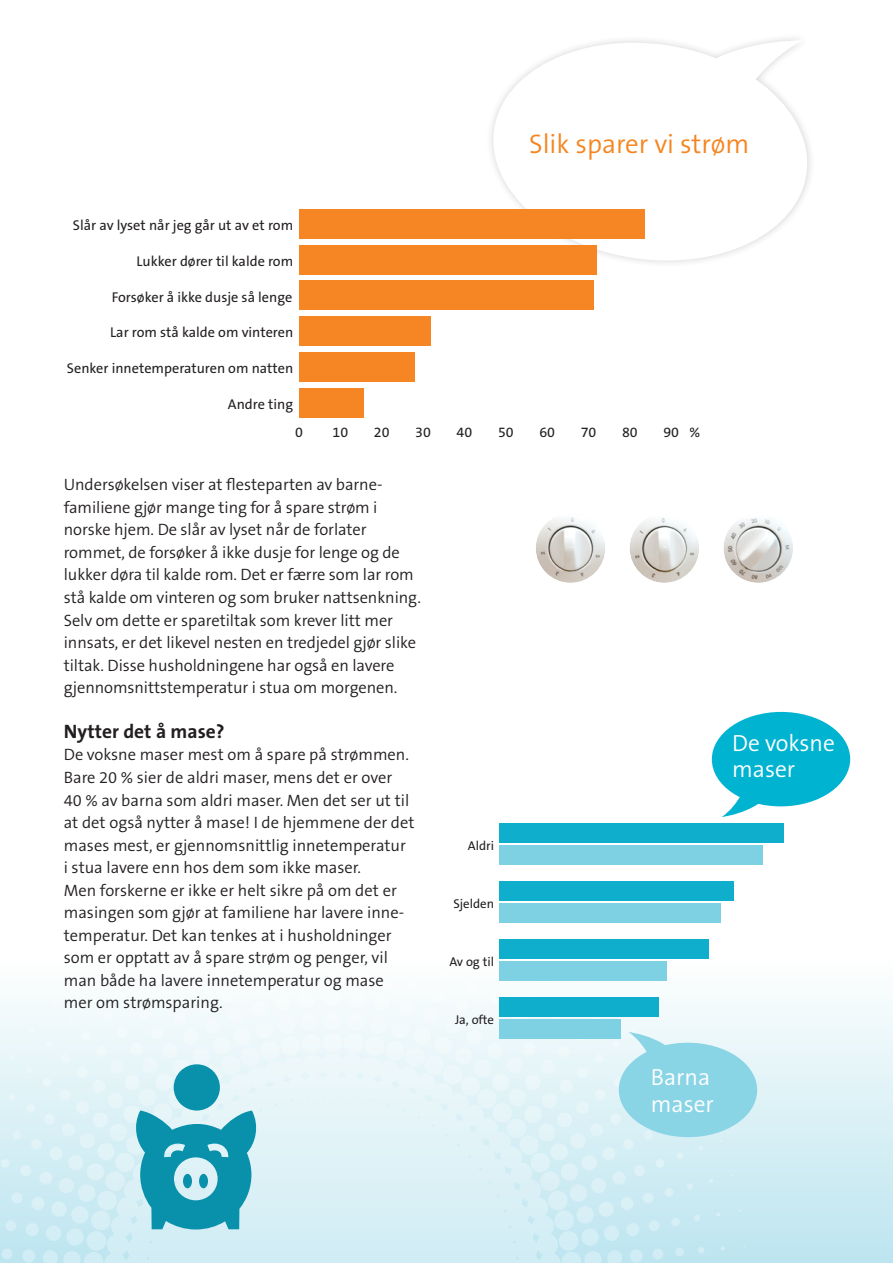
<style>
.page{position:relative;width:893px;height:1263px;background:#fff}
.page>*{position:absolute;margin:0;border:0;box-sizing:border-box;transform-origin:0 0}
.t1{font:300 27px "The Sans B4";color:#f58520}
.t2{font:300 23.4px/26.4px "The Sans B4";color:#fff}
.t3{font:700 19.5px "The Sans B7";color:#231f20}
.t4{font:300 16.5px/22.5px "The Sans B4";letter-spacing:-.005em;color:#231f20}
.t5{font:14.25px "The Sans B5 Plain";color:#231f20}
.t6{font:12.75px "The Sans B5 Plain";color:#231f20}
</style>
<div class="page">
<svg style="left:486px;top:88px;width:325px;height:182px"></svg>
<svg style="left:511px;top:38px;width:292px;height:133px"></svg>
<div style="left:0;top:934px;width:893px;height:329px;background:linear-gradient(to bottom,#fff,#bce4ef)"></div>
<svg style="left:0;top:881px;width:747px;height:382px"></svg>
<div style="left:299px;top:209px;width:345px;height:29px;background:#f58623"></div>
<div style="left:299px;top:316px;width:131px;height:29px;background:#f58623"></div>
<div style="left:299px;top:281px;width:295px;height:29px;background:#f58623"></div>
<div style="left:299px;top:352px;width:115px;height:29px;background:#f58623"></div>
<div style="left:299px;top:245px;width:297px;height:29px;background:#f58623"></div>
<div style="left:299px;top:388px;width:65px;height:29px;background:#f58623"></div>
<div style="left:499px;top:845px;width:264px;height:20px;background:#7dd1e2"></div>
<div style="left:499px;top:903px;width:222px;height:20px;background:#7dd1e2"></div>
<div style="left:499px;top:961px;width:168px;height:20px;background:#7dd1e2"></div>
<div style="left:499px;top:1019px;width:122px;height:20px;background:#7dd1e2"></div>
<div style="left:499px;top:824px;width:285px;height:19px;background:#0faecc"></div>
<div style="left:499px;top:882px;width:235px;height:19px;background:#0faecc"></div>
<div style="left:499px;top:939px;width:210px;height:20px;background:#0faecc"></div>
<div style="left:499px;top:997px;width:159px;height:20px;background:#0faecc"></div>
<div style="left:619px;top:1042px;width:138px;height:95px;background:#89d4e5;border-radius:50%"></div>
<svg style="left:629px;top:1032px;width:57px;height:33px"></svg>
<div style="left:712px;top:712px;width:138px;height:94px;background:#00b4d1;border-radius:50%"></div>
<svg style="left:722px;top:784px;width:57px;height:33px"></svg>
<img style="left:536px;top:513px;width:69px;height:70px;border-radius:35px">
<div style="left:529px;top:507px;width:83px;height:82px;border:6px solid #fff;border-radius:50%"></div>
<img style="left:630px;top:513px;width:69px;height:70px;border-radius:35px">
<div style="left:623px;top:507px;width:82px;height:82px;border:6px solid #fff;border-radius:50%"></div>
<img style="left:723px;top:513px;width:70px;height:70px;border-radius:35px">
<div style="left:717px;top:507px;width:82px;height:82px;border:6px solid #fff;border-radius:50%"></div>
<svg style="left:132px;top:1064px;width:128px;height:165px;background:#6ebecf"></svg>
<div style="left:183px;top:1174px;width:9px;height:14px;background:#0991ac;border-radius:50%"></div>
<div style="left:523px;top:123px;width:231px;height:44px;background:#fff"></div>
<p class="t5" style="left:73px;top:218px;width:222px">Slår av lyset når jeg går ut av et rom</p>
<p class="t5" style="left:137px;top:254px;width:158px">Lukker dører til kalde rom</p>
<p class="t5" style="left:112px;top:290px;width:182px">Forsøker å ikke dusje så lenge</p>
<p class="t5" style="left:110px;top:325px;width:185px">Lar rom stå kalde om vinteren</p>
<p class="t5" style="left:67px;top:361px;width:228px">Senker innetemperaturen om natten</p>
<p class="t5" style="left:228px;top:397px;width:67px">Andre ting</p>
<h1 class="t1" style="left:529px;top:130px;width:222px">Slik sparer vi strøm</h1>
<p class="t5" style="left:295px;top:425px;width:9px">0</p>
<p class="t5" style="left:333px;top:425px;width:17px">10</p>
<p class="t5" style="left:374px;top:425px;width:17px">20</p>
<p class="t5" style="left:415px;top:425px;width:17px">30</p>
<p class="t5" style="left:457px;top:425px;width:17px">40</p>
<p class="t5" style="left:498px;top:425px;width:17px">50</p>
<p class="t5" style="left:539px;top:425px;width:17px">60</p>
<p class="t5" style="left:581px;top:425px;width:17px">70</p>
<p class="t5" style="left:622px;top:425px;width:17px">80</p>
<p class="t5" style="left:663px;top:425px;width:17px">90</p>
<p class="t5" style="left:689px;top:425px;width:12px">%</p>
<p class="t4" style="left:64px;top:475px;width:359px">Undersøkelsen viser at flesteparten av barne&shy;familiene gjør mange ting for å spare strøm i norske hjem. De slår av lyset når de forlater rommet, de forsøker å ikke dusje for lenge og de lukker døra til kalde rom. Det er færre som lar rom stå kalde om vinteren og som bruker nattsenkning.<br>Selv om dette er sparetiltak som krever litt mer innsats, er det likevel nesten en tredjedel gjør slike tiltak. Disse husholdningene har også en lavere gjennomsnittstemperatur i stua om morgenen.</p>
<p class="t3" style="left:64px;top:721px;width:162px">Nytter det å mase?</p>
<p class="t4" style="left:64px;top:745px;width:352px">De voksne maser mest om å spare på strømmen.<br>Bare 20 % sier de aldri maser, mens det er over 40 % av barna som aldri maser. Men det ser ut til at det også nytter å mase! I de hjemmene der det mases mest, er gjennomsnittlig innetemperatur<br>i stua lavere enn hos dem som ikke maser.<br>Men forskerne er ikke er helt sikre på om det er masingen som gjør at familiene har lavere inne&shy;temperatur. Det kan tenkes at i husholdninger som er opptatt av å spare strøm og penger, vil man både ha lavere innetemperatur og mase mer om strømsparing.</p>
<p class="t6" style="left:468px;top:839px;width:28px">Aldri</p>
<p class="t6" style="left:453px;top:897px;width:42px">Sjelden</p>
<p class="t6" style="left:449px;top:955px;width:46px">Av og til</p>
<p class="t6" style="left:455px;top:1013px;width:41px">Ja, ofte</p>
<h2 class="t2" style="left:651px;top:1066px;width:65px">Barna maser</h2>
<h2 class="t2" style="left:732px;top:731px;width:104px">De voksne maser</h2>
</div>
